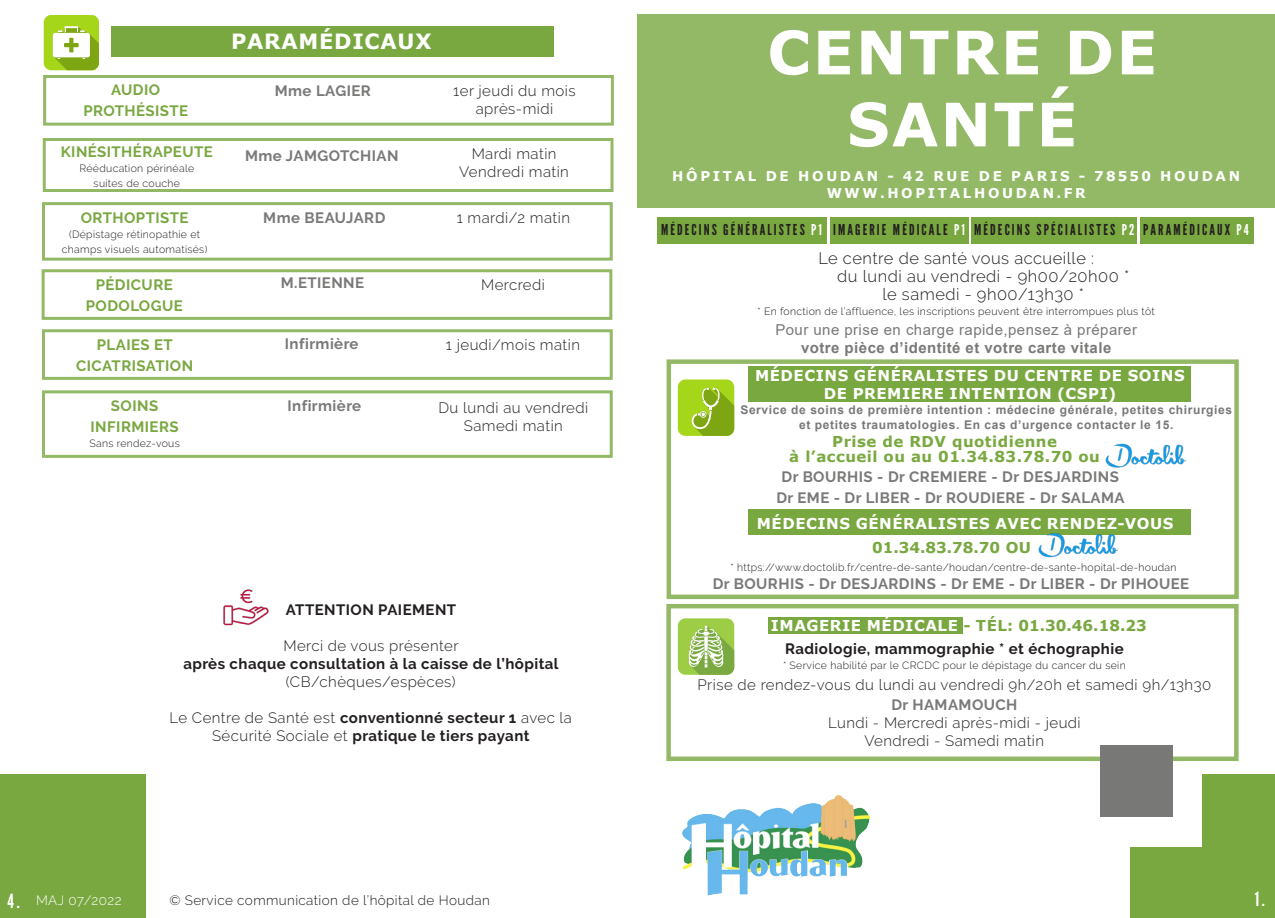
<style>
.page{position:relative;width:1275px;height:918px;background:#fff}
.page>*{position:absolute;margin:0;border:0;box-sizing:border-box;transform-origin:0 0}
.Nom_de_la_société_Ti{font:700 60px/72px "Verdana";letter-spacing:.035em;color:#fff;text-align:center}
.Nom_de_la_société_Ti-2{font:700 21px "Verdana";letter-spacing:.035em;color:#fff}
.Sous-titre{font:19.5px "League Gothic";color:#fff}
.Corps_de_texte{font:300 16.5px "Raleway";letter-spacing:.03em;color:#231f20}
.Corps_de_texte-2{font:300 15px/18px "Raleway";letter-spacing:.03em;color:#231f20;text-align:center}
.Corps_de_texte-3{font:700 15px "Raleway";letter-spacing:.03em;color:#797978}
.Corps_de_texte-4{font:700 15px "Raleway";letter-spacing:.03em;color:#231f20}
.Corps_de_texte-5{font:700 15px "Raleway";letter-spacing:.03em;color:#79a740}
.Nom_de_la_société_Ti-3{font:700 15px/18px "Verdana";letter-spacing:.035em;color:#fff;text-align:center}
.Sous-titre-2{font:15px "League Gothic";letter-spacing:.14em;color:#231f20}
.Corps_de_texte-6{font:700 15px "Verdana";letter-spacing:.03em;color:#79a940}
.Nom_de_la_société_Ti-4{font:15px "Arial";letter-spacing:.03em;color:#797978}
.Nom_de_la_société_Ti-5{font:700 15px "Arial";letter-spacing:.03em;color:#797978}
.Nom_de_la_société_Ti-6{font:700 15px "Verdana";letter-spacing:.035em;color:#79a740}
.Nom_de_la_société_Ti-7{font:700 15px "Verdana";color:#79a740}
.Nom_de_la_société_Ti-8{font:700 13.5px "Verdana";letter-spacing:.195em;color:#fff}
.Corps_de_texte-7{font:300 13.5px "Raleway";letter-spacing:.03em;color:#231f20}
.Corps_de_texte-8{font:300 13.5px "Raleway";letter-spacing:.03em;color:#fff}
.Corps_de_texte-9{font:700 12px "Arial";letter-spacing:.05em;color:#787877}
.Corps_de_texte-10{font:300 10.5px/15px "Raleway";letter-spacing:.03em;color:#231f20;text-align:center}
.s1{font-weight:700}
.s2{color:#fff}
.s3{color:#797878}
.s4{color:#79a840}
</style>
<div class="page">
<div style="left:768px;top:618px;width:195px;height:16px;background:#79a840"></div>
<div style="left:749px;top:510px;width:442px;height:25px;background:#79a840"></div>
<div style="left:749px;top:367px;width:442px;height:35px;background:#79a840"></div>
<div style="left:1140px;top:217px;width:114px;height:26px;background:#79a840"></div>
<div style="left:972px;top:217px;width:165px;height:26px;background:#79a840"></div>
<div style="left:830px;top:217px;width:138px;height:26px;background:#79a840"></div>
<div style="left:638px;top:15px;width:637px;height:193px;background:#93b966"></div>
<div style="left:0;top:774px;width:145px;height:144px;background:#79a840"></div>
<img style="left:682px;top:795px;width:187px;height:100px">
<div style="left:1130px;top:847px;width:128px;height:71px;background:#79a840"></div>
<div style="left:1202px;top:774px;width:73px;height:144px;background:#79a840"></div>
<div style="left:667px;top:359px;width:572px;height:240px;border:4px solid #79a840"></div>
<div style="left:657px;top:217px;width:170px;height:26px;background:#79a840"></div>
<div style="left:666px;top:604px;width:573px;height:157px;border:4px solid #79a840"></div>
<div style="left:1100px;top:745px;width:72px;height:72px;background:#787877"></div>
<div style="left:43px;top:75px;width:571px;height:51px;border:3px solid #79a840"></div>
<div style="left:111px;top:27px;width:442px;height:30px;background:#79a840"></div>
<div style="left:43px;top:138px;width:571px;height:54px;border:3px solid #79a840"></div>
<div style="left:42px;top:202px;width:571px;height:59px;border:3px solid #79a840"></div>
<div style="left:42px;top:269px;width:570px;height:51px;border:3px solid #79a840"></div>
<div style="left:42px;top:329px;width:571px;height:51px;border:3px solid #79a840"></div>
<div style="left:42px;top:390px;width:571px;height:68px;border:3px solid #79a840"></div>
<div style="left:678px;top:618px;width:56px;height:57px;background:#9dcc45;border-radius:8px"></div>
<svg style="left:689px;top:626px;width:45px;height:49px"></svg>
<div style="left:44px;top:15px;width:55px;height:55px;background:#a6d61a;border-radius:7px"></div>
<svg style="left:53px;top:26px;width:46px;height:44px"></svg>
<div style="left:678px;top:379px;width:56px;height:57px;background:#a6d61a;border-radius:8px"></div>
<svg style="left:691px;top:388px;width:43px;height:48px"></svg>
<img style="left:223px;top:589px;width:46px;height:37px">
<img style="left:1030px;top:509px;width:97px;height:49px">
<img style="left:1105px;top:443px;width:82px;height:25px">
<p class="Corps_de_texte-5" style="left:111px;top:82px;width:51px">AUDIO</p>
<p class="Corps_de_texte-5" style="left:83px;top:103px;width:106px">PROTHÉSISTE</p>
<p class="Nom_de_la_société_Ti-2" style="left:231px;top:26px;width:202px">PARAMÉDICAUX</p>
<p class="Corps_de_texte-3" style="left:275px;top:82px;width:98px">Mme LAGIER</p>
<p class="Corps_de_texte-2" style="left:453px;top:82px;width:124px">1er jeudi du mois</p>
<p class="Corps_de_texte-2" style="left:476px;top:100px;width:79px">après-midi</p>
<p class="Corps_de_texte-5" style="left:61px;top:143px;width:154px">KINÉSITHÉRAPEUTE</p>
<p class="Corps_de_texte-10" style="left:80px;top:161px;width:116px">Rééducation périnéale</p>
<p class="Corps_de_texte-10" style="left:94px;top:176px;width:88px">suites de couche</p>
<p class="Corps_de_texte-5" style="left:81px;top:209px;width:109px">ORTHOPTISTE</p>
<p class="Corps_de_texte-3" style="left:263px;top:209px;width:124px">Mme BEAUJARD</p>
<p class="Corps_de_texte-2" style="left:457px;top:209px;width:115px">1 mardi/2 matin</p>
<p class="Corps_de_texte-10" style="left:62px;top:226px;width:147px">(Dépistage rétinopathie et champs visuels automatisés)</p>
<p class="Corps_de_texte-5" style="left:96px;top:276px;width:79px">PÉDICURE</p>
<p class="Corps_de_texte-3" style="left:281px;top:275px;width:85px">M.ETIENNE</p>
<p class="Corps_de_texte-2" style="left:481px;top:276px;width:65px">Mercredi</p>
<p class="Corps_de_texte-5" style="left:86px;top:297px;width:98px">PODOLOGUE</p>
<p class="Corps_de_texte-5" style="left:97px;top:336px;width:77px">PLAIES ET</p>
<p class="Corps_de_texte-3" style="left:285px;top:335px;width:75px">Infirmière</p>
<p class="Corps_de_texte-2" style="left:446px;top:335px;width:136px">1 jeudi/mois matin</p>
<p class="Corps_de_texte-5" style="left:76px;top:357px;width:119px">CICATRISATION</p>
<p class="Corps_de_texte-3" style="left:288px;top:397px;width:75px">Infirmière</p>
<p class="Corps_de_texte-2" style="left:438px;top:398px;width:151px">Du lundi au vendredi</p>
<p class="Corps_de_texte-2" style="left:464px;top:416px;width:100px">Samedi matin</p>
<p class="Corps_de_texte-3" style="left:245px;top:147px;width:155px">Mme JAMGOTCHIAN</p>
<p class="Corps_de_texte-2" style="left:472px;top:145px;width:86px">Mardi matin</p>
<p class="Corps_de_texte-2" style="left:459px;top:163px;width:111px">Vendredi matin</p>
<p class="Corps_de_texte-5" style="left:111px;top:397px;width:49px">SOINS</p>
<p class="Corps_de_texte-5" style="left:91px;top:418px;width:90px">INFIRMIERS</p>
<p class="Corps_de_texte-10" style="left:89px;top:436px;width:92px">Sans rendez-vous</p>
<p class="Corps_de_texte-4" style="left:286px;top:602px;width:172px">ATTENTION PAIEMENT</p>
<p class="Corps_de_texte-2" style="left:283px;top:637px;width:177px">Merci de vous présenter</p>
<p class="Corps_de_texte-4" style="left:183px;top:656px;width:377px">après chaque consultation à la caisse de l’hôpital</p>
<p class="Corps_de_texte-2" style="left:286px;top:673px;width:171px">(CB/chèques/espèces)</p>
<p class="Corps_de_texte-2" style="left:170px;top:709px;width:404px">Le Centre de Santé est <span class="s1">conventionné secteur 1</span> avec la<br>Sécurité Sociale et <span class="s1">pratique le tiers payant</span></p>
<p class="Nom_de_la_société_Ti" style="left:767px;top:15px;width:392px">CENTRE DE<br>SANTÉ</p>
<p class="Nom_de_la_société_Ti-8" style="left:672px;top:167px;width:569px">HÔPITAL DE HOUDAN - 42 RUE DE PARIS - 78550 HOUDAN</p>
<p class="Nom_de_la_société_Ti-8" style="left:827px;top:183px;width:261px">WWW.HOPITALHOUDAN.FR</p>
<p class="Sous-titre-2" style="left:661px;top:221px;width:162px">MÉDECINS GÉNÉRALISTES <span class="s2">P1</span></p>
<p class="Sous-titre-2" style="left:833px;top:221px;width:133px">IMAGERIE MÉDICALE <span class="s2">P1</span></p>
<p class="Sous-titre-2" style="left:974px;top:221px;width:162px">MÉDECINS SPÉCIALISTES <span class="s2">P2</span></p>
<p class="Sous-titre-2" style="left:1143px;top:220px;width:107px">PARAMÉDICAUX <span class="s2">P4</span></p>
<p class="Corps_de_texte" style="left:818px;top:249px;width:277px">Le centre de santé vous accueille :</p>
<p class="Corps_de_texte" style="left:837px;top:267px;width:294px">du lundi au vendredi - 9h00/20h00 *</p>
<p class="Corps_de_texte" style="left:882px;top:285px;width:203px">le samedi - 9h00/13h30 *</p>
<p class="Corps_de_texte-10" style="left:758px;top:304px;width:399px">* En fonction de l’affluence, les inscriptions peuvent être interrompues plus tôt</p>
<p class="Nom_de_la_société_Ti-4" style="left:775px;top:319px;width:363px">Pour une prise en charge rapide,pensez à préparer</p>
<p class="Nom_de_la_société_Ti-5" style="left:801px;top:337px;width:312px">votre piè<span class="s3">ce d’id</span>entité et votre carte vitale</p>
<p class="Nom_de_la_société_Ti-3" style="left:755px;top:366px;width:431px">MÉDECINS GÉNÉRALISTES DU CENTRE DE SOINS<br>DE PREMIERE INTENTION (CSPI)</p>
<p class="Corps_de_texte-9" style="left:740px;top:401px;width:493px">Service de soins de première intention : médecine générale, petites chirurgies</p>
<p class="Corps_de_texte-9" style="left:799px;top:416px;width:376px">et petites traumatologies. En cas d’urgence contacter le 15.</p>
<p class="Corps_de_texte-6" style="left:832px;top:431px;width:226px">Prise de RDV quotidienne</p>
<p class="Corps_de_texte-6" style="left:789px;top:446px;width:312px">à l’accueil ou au 01.34.83.78.70 ou</p>
<p class="Corps_de_texte-3" style="left:782px;top:468px;width:339px">Dr BOURHIS - Dr CREMIERE - Dr DESJARDINS</p>
<p class="Corps_de_texte-3" style="left:776px;top:489px;width:350px">Dr EME - Dr LIBER - Dr ROUDIERE - Dr SALAMA</p>
<p class="Nom_de_la_société_Ti-3" style="left:757px;top:514px;width:418px">MÉDECINS GÉNÉRALISTES AVEC RENDEZ-VOUS</p>
<p class="Nom_de_la_société_Ti-7" style="left:872px;top:537px;width:161px">01.34.83.78.70 OU</p>
<p class="Corps_de_texte-10" style="left:731px;top:560px;width:448px">* https://www.doctolib.fr/centre-de-sante/houdan/centre-de-sante-hopital-de-houdan</p>
<p class="Corps_de_texte-3" style="left:713px;top:575px;width:478px">Dr BOURHIS - Dr DESJARDINS - Dr EME - Dr LIBER - Dr PIHOUEE</p>
<p class="Nom_de_la_société_Ti-6" style="left:771px;top:615px;width:377px"><span class="s2">IMAGERIE MÉDICALE</span> <span class="s4">-</span> TÉL: 01.30.46.18.23</p>
<p class="Corps_de_texte-4" style="left:785px;top:640px;width:340px">Radiologie, mammographie * et échographie</p>
<p class="Corps_de_texte-10" style="left:783px;top:658px;width:344px">* Service habilité par le CRCDC pour le dépistage du cancer du sein</p>
<p class="Corps_de_texte-2" style="left:697px;top:676px;width:515px">Prise de rendez-vous du lundi au vendredi 9h/20h et samedi 9h/13h30</p>
<p class="Corps_de_texte-3" style="left:891px;top:696px;width:128px">Dr HAMAMOUCH</p>
<p class="Corps_de_texte-2" style="left:828px;top:714px;width:254px">Lundi - Mercredi après-midi - jeudi</p>
<p class="Corps_de_texte-2" style="left:865px;top:732px;width:181px">Vendredi - Samedi matin</p>
<p class="Sous-titre" style="left:8px;top:889px;width:14px">4.</p>
<p class="Sous-titre" style="left:1255px;top:888px;width:12px">1.</p>
<p class="Corps_de_texte-7" style="left:169px;top:893px;width:322px">© Service communication de l’hôpital de Houdan</p>
<p class="Corps_de_texte-8" style="left:36px;top:893px;width:87px">MAJ 07/2022</p>
</div>
